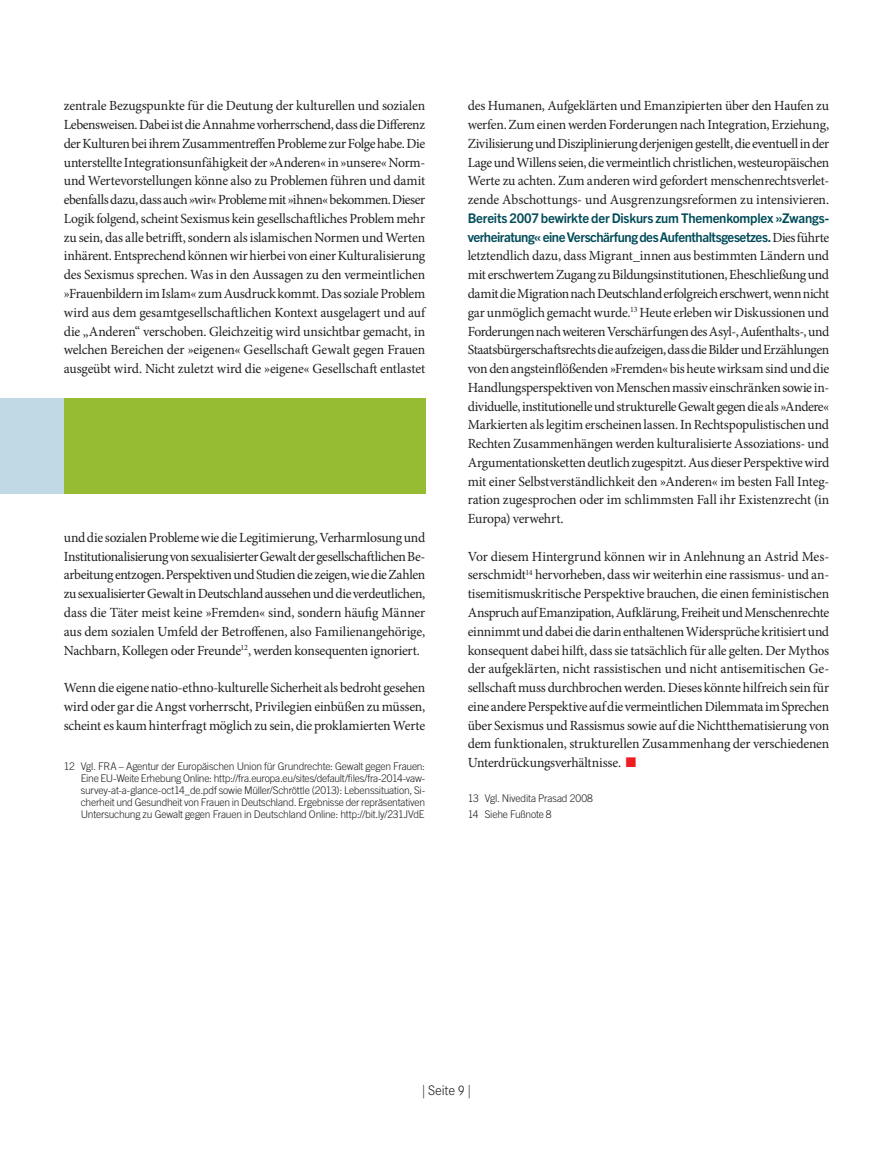
<style>
.page{position:relative;width:893px;height:1149px;background:#fff}
.page>*{position:absolute;margin:0;border:0;box-sizing:border-box;transform-origin:0 0}
.t1{font:13.95px/18.8px "Minion Pro";letter-spacing:-.015em;color:#231f20;text-align:justify}
.t2{font:300 13.5px "Corporate SBQ";letter-spacing:-.02em;color:#231f20}
.t3{font:700 13.35px/18.8px "Trade Gothic Next LT Pro";letter-spacing:-.025em;color:#004b59}
.t4{font:300 10.5px/12px "Trade Gothic LT Pro";letter-spacing:-.02em;color:#231f20;text-align:justify}
.s1{font-family:"Minion Pro";font-weight:400;font-size:13.95px;color:#231f20}
.s2{color:#ee1d23}
</style>
<div class="page">
<div style="left:64px;top:398px;width:361px;height:95px;background:#96bc33"></div>
<div style="left:0;top:398px;width:64px;height:95px;background:#c1d9e5"></div>
<p class="t1" style="left:64px;top:96px;width:363px">zentrale Bezugspunkte für die Deutung der kulturellen und sozialen Lebensweisen. Dabei ist die Annahme vorherrschend, dass die Differenz der Kulturen bei ihrem Zusammentreffen Probleme zur Folge habe. Die unterstellte Integrationsunfähigkeit der »Anderen« in »unsere« Norm&shy;und Wertevorstellungen könne also zu Problemen führen und damit ebenfalls dazu, dass auch »wir« Probleme mit »ihnen« bekommen. Dieser Logik folgend, scheint Sexismus kein gesellschaftliches Problem mehr zu sein, das alle betrifft, sondern als islamischen Normen und Werten inhärent. Entsprechend können wir hierbei von einer Kulturalisierung des Sexismus sprechen. Was in den Aussagen zu den vermeintlichen »Frauenbildern im Islam« zum Ausdruck kommt. Das soziale Problem wird aus dem gesamtgesellschaftlichen Kontext ausgelagert und auf die „Anderen“ verschoben. Gleichzeitig wird unsichtbar gemacht, in welchen Bereichen der »eigenen« Gesellschaft Gewalt gegen Frauen ausgeübt wird. Nicht zuletzt wird die »eigene« Gesellschaft entlastet</p>
<p class="t1" style="left:64px;top:528px;width:363px">und die sozialen Probleme wie die Legitimierung, Verharmlosung und Institutionalisierung von sexualisierter Gewalt der gesellschaftlichen Be&shy;arbeitung entzogen. Perspektiven und Studien die zeigen, wie die Zahlen zu sexualisierter Gewalt in Deutschland aussehen und die verdeutlichen, dass die Täter meist keine »Fremden« sind, sondern häufig Männer aus dem sozialen Umfeld der Betroffenen, also Familienangehörige, Nachbarn, Kollegen oder Freunde<sup>12</sup>, werden konsequenten ignoriert.</p>
<p class="t1" style="left:64px;top:678px;width:363px">Wenn die eigene natio-ethno-kulturelle Sicherheit als bedroht gesehen wird oder gar die Angst vorherrscht, Privilegien einbüßen zu müssen, scheint es kaum hinterfragt möglich zu sein, die proklamierten Werte</p>
<p class="t4" style="left:81px;top:759px;width:346px;text-indent:-17px">12 Vgl. FRA – Agentur der Europäischen Union für Grundrechte: Gewalt gegen Frauen:<br>Eine EU-Weite Erhebung Online: http://fra.europa.eu/sites/default/files/fra-2014-vaw&shy;survey-at-a-glance-oct14_de.pdf sowie Müller/Schröttle (2013): Lebenssituation, Si&shy;cherheit und Gesundheit von Frauen in Deutschland. Ergebnisse der repräsentativen Untersuchung zu Gewalt gegen Frauen in Deutschland Online: http://bit.ly/231JVdE</p>
<p class="t1" style="left:468px;top:96px;width:363px">des Humanen, Aufgeklärten und Emanzipierten über den Haufen zu werfen. Zum einen werden Forderungen nach Integration, Erziehung, Zivilisierung und Disziplinierung derjenigen gestellt, die eventuell in der Lage und Willens seien, die vermeintlich christlichen, westeuropäischen Werte zu achten. Zum anderen wird gefordert menschenrechtsverlet&shy;zende Abschottungs- und Ausgrenzungsreformen zu intensivieren.</p>
<p class="t3" style="left:468px;top:208px;width:363px">Bereits 2007 bewirkte der Diskurs zum Themenkomplex »Zwangs&shy;verheiratung« eine Verschärfung des Aufenthaltsgesetzes. <span class="s1">Dies führte</span></p>
<p class="t1" style="left:468px;top:246px;width:363px">letztendlich dazu, dass Migrant_innen aus bestimmten Ländern und mit erschwertem Zugang zu Bildungsinstitutionen, Eheschließung und damit die Migration nach Deutschland erfolgreich erschwert, wenn nicht gar unmöglich gemacht wurde.<sup>13</sup> Heute erleben wir Diskussionen und Forderungen nach weiteren Verschärfungen des Asyl-, Aufenthalts-, und Staatsbürgerschaftsrechts die aufzeigen, dass die Bilder und Erzählungen von den angsteinflößenden »Fremden« bis heute wirksam sind und die Handlungsperspektiven von Menschen massiv einschränken sowie in&shy;dividuelle, institutionelle und strukturelle Gewalt gegen die als »Andere« Markierten als legitim erscheinen lassen. In Rechtspopulistischen und Rechten Zusammenhängen werden kulturalisierte Assoziations- und Argumentationsketten deutlich zugespitzt. Aus dieser Perspektive wird mit einer Selbstverständlichkeit den »Anderen« im besten Fall Integ&shy;ration zugesprochen oder im schlimmsten Fall ihr Existenzrecht (in Europa) verwehrt.</p>
<p class="t1" style="left:468px;top:546px;width:363px">Vor diesem Hintergrund können wir in Anlehnung an Astrid Mes&shy;serschmidt<sup>14</sup> hervorheben, dass wir weiterhin eine rassismus- und an&shy;tisemitismuskritische Perspektive brauchen, die einen feministischen Anspruch auf Emanzipation, Aufklärung, Freiheit und Menschenrechte einnimmt und dabei die darin enthaltenen Widersprüche kritisiert und konsequent dabei hilft, dass sie tatsächlich für alle gelten. Der Mythos der aufgeklärten, nicht rassistischen und nicht antisemitischen Ge&shy;sellschaft muss durchbrochen werden. Dieses könnte hilfreich sein für eine andere Perspektive auf die vermeintlichen Dilemmata im Sprechen über Sexismus und Rassismus sowie auf die Nichtthematisierung von dem funktionalen, strukturellen Zusammenhang der verschiedenen Unterdrückungsverhältnisse. <span class="s2">■</span></p>
<p class="t4" style="left:468px;top:789px;width:127px;line-height:16.2px">13 Vgl. Nivedita Prasad 2008<br>14 Siehe Fußnote 8</p>
<p class="t2" style="left:422px;top:1082px;width:50px">| Seite 9 |</p>
</div>
